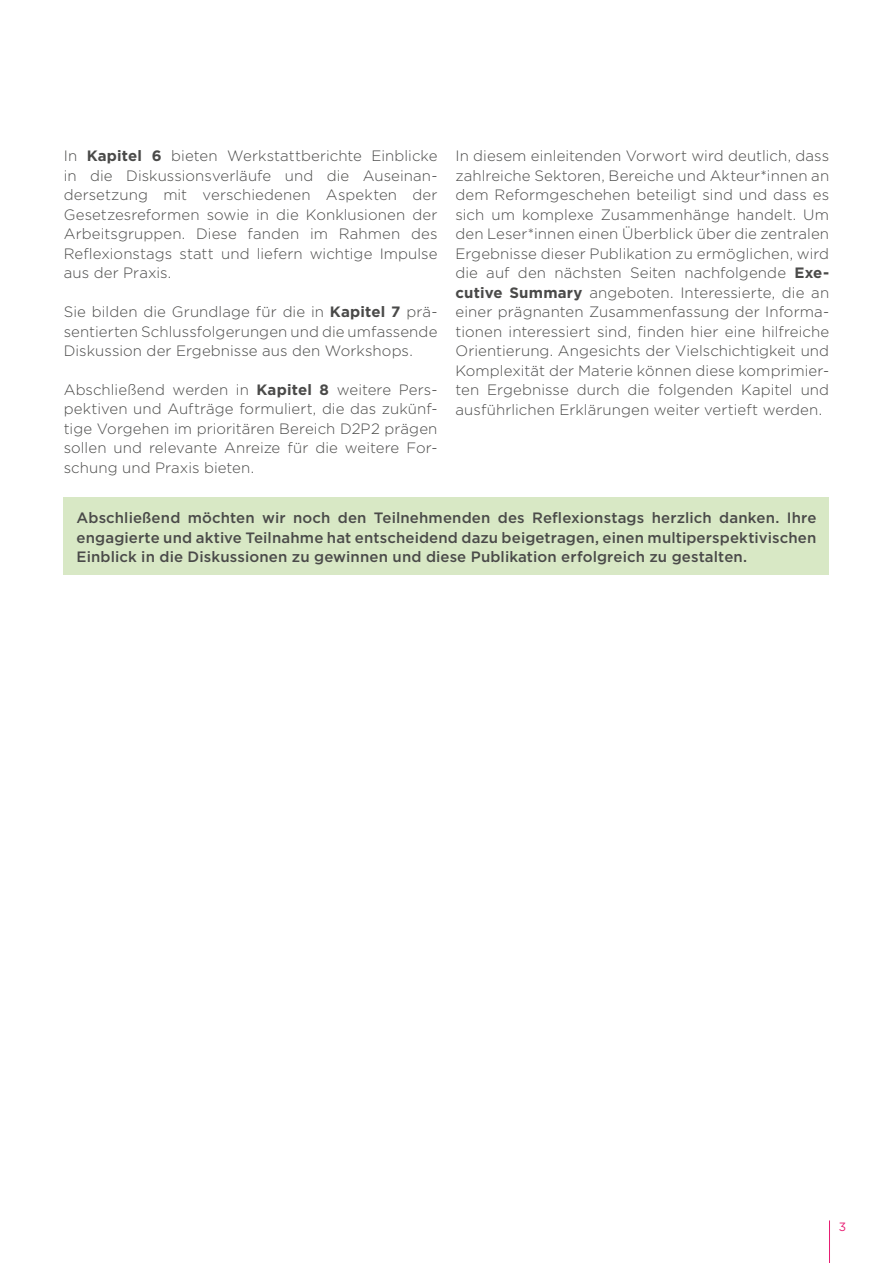
<style>
.page{position:relative;width:893px;height:1263px;background:#fff}
.page>*{position:absolute;margin:0;border:0;box-sizing:border-box;transform-origin:0 0}
.t1{font:300 15px/19.5px "Gotham";letter-spacing:.005em;color:#4a4a49;text-align:justify}
.t2{font:500 15px/19.5px "Gotham";letter-spacing:.005em;color:#4a4a49;text-align:justify}
.t3{font:12px "Gotham";color:#e71d72}
.s1{font-weight:700}
</style>
<div class="page">
<hr style="left:829px;top:1220px;width:1px;height:43px;background:#e71d72">
<div style="left:64px;top:498px;width:765px;height:77px;background:#d8e8c5"></div>
<p class="t1" style="left:64px;top:146px;width:375px">In <span class="s1">Kapitel 6</span> bieten Werkstattberichte Einblicke in die Diskussionsverläufe und die Auseinan&shy;dersetzung mit verschiedenen Aspekten der Gesetzesreformen sowie in die Konklusionen der Arbeitsgruppen. Diese fanden im Rahmen des Reflexionstags statt und liefern wichtige Impulse aus der Praxis.</p>
<p class="t1" style="left:64px;top:302px;width:375px">Sie bilden die Grundlage für die in <span class="s1">Kapitel 7</span> prä&shy;sentierten Schlussfolgerungen und die umfassende Diskussion der Ergebnisse aus den Workshops.</p>
<p class="t1" style="left:64px;top:379px;width:375px">Abschließend werden in <span class="s1">Kapitel 8</span> weitere Pers&shy;pektiven und Aufträge formuliert, die das zukünf&shy;tige Vorgehen im prioritären Bereich D2P2 prägen sollen und relevante Anreize für die weitere For&shy;schung und Praxis bieten.</p>
<p class="t1" style="left:455px;top:146px;width:375px">In diesem einleitenden Vorwort wird deutlich, dass zahlreiche Sektoren, Bereiche und Akteur*innen an dem Reformgeschehen beteiligt sind und dass es sich um komplexe Zusammenhänge handelt. Um den Leser*innen einen Überblick über die zentralen Ergebnisse dieser Publikation zu ermöglichen, wird die auf den nächsten Seiten nachfolgende <span class="s1">Exe&shy;cutive Summary</span> angeboten. Interessierte, die an einer prägnanten Zusammenfassung der Informa&shy;tionen interessiert sind, finden hier eine hilfreiche Orientierung. Angesichts der Vielschichtigkeit und Komplexität der Materie können diese komprimier&shy;ten Ergebnisse durch die folgenden Kapitel und ausführlichen Erklärungen weiter vertieft werden.</p>
<p class="t2" style="left:77px;top:508px;width:741px">Abschließend möchten wir noch den Teilnehmenden des Reflexionstags herzlich danken. Ihre engagierte und aktive Teilnahme hat entscheidend dazu beigetragen, einen multiperspektivischen Einblick in die Diskussionen zu gewinnen und diese Publikation erfolgreich zu gestalten.</p>
<p class="t3" style="left:839px;top:1219px;width:9px">3</p>
</div>
